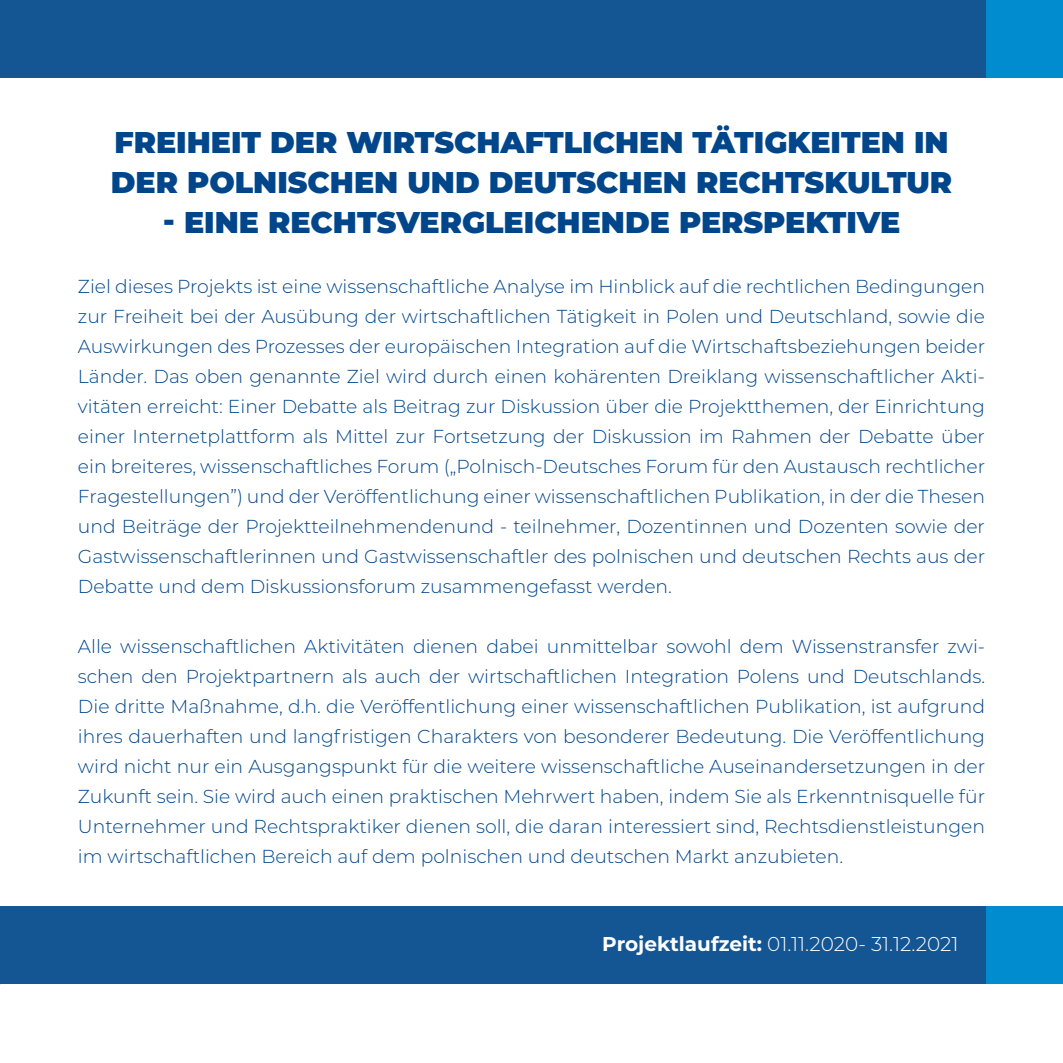
<style>
.page{position:relative;width:1063px;height:1063px;background:#fff}
.page>*{position:absolute;margin:0;border:0;box-sizing:border-box;transform-origin:0 0}
.t1{font:900 30px/40px "Montserrat";color:#01468b}
.t2{font:300 20px "Montserrat";color:#fff}
.t3{font:300 18.75px/30px "Montserrat";color:#01468b;text-align:justify}
.s1{font-weight:700}
</style>
<div class="page">
<div style="left:985px;top:0;width:78px;height:78px;background:#008cce"></div>
<div style="left:0;top:0;width:985px;height:78px;background:#145693"></div>
<div style="left:985px;top:906px;width:78px;height:78px;background:#008cce"></div>
<div style="left:0;top:906px;width:985px;height:78px;background:#145693"></div>
<h1 class="t1" style="left:111px;top:121px;width:843px">FREIHEIT DER WIRTSCHAFTLICHEN TÄTIGKEITEN IN<br>DER POLNISCHEN UND DEUTSCHEN RECHTSKULTUR</h1>
<h1 class="t1" style="left:163px;top:200px;width:739px">- EINE RECHTSVERGLEICHENDE PERSPEKTIVE</h1>
<p class="t3" style="left:78px;top:271px;width:909px">Ziel dieses Projekts ist eine wissenschaftliche Analyse im Hinblick auf die rechtlichen Bedingungen zur Freiheit bei der Ausübung der wirtschaftlichen Tätigkeit in Polen und Deutschland, sowie die Auswirkungen des Prozesses der europäischen Integration auf die Wirtschaftsbeziehungen beider Länder. Das oben genannte Ziel wird durch einen kohärenten Dreiklang wissenschaftlicher Akti&shy;vitäten erreicht: Einer Debatte als Beitrag zur Diskussion über die Projektthemen, der Einrichtung einer Internetplattform als Mittel zur Fortsetzung der Diskussion im Rahmen der Debatte über ein breiteres, wissenschaftliches Forum („Polnisch-Deutsches Forum für den Austausch rechtlicher Fragestellungen”) und der Veröffentlichung einer wissenschaftlichen Publikation, in der die Thesen und Beiträge der Projektteilnehmendenund - teilnehmer, Dozentinnen und Dozenten sowie der Gastwissenschaftlerinnen und Gastwissenschaftler des polnischen und deutschen Rechts aus der Debatte und dem Diskussionsforum zusammengefasst werden.</p>
<p class="t3" style="left:78px;top:631px;width:909px">Alle wissenschaftlichen Aktivitäten dienen dabei unmittelbar sowohl dem Wissenstransfer zwi&shy;schen den Projektpartnern als auch der wirtschaftlichen Integration Polens und Deutschlands.<br>Die dritte Maßnahme, d.h. die Veröffentlichung einer wissenschaftlichen Publikation, ist aufgrund ihres dauerhaften und langfristigen Charakters von besonderer Bedeutung. Die Veröffentlichung wird nicht nur ein Ausgangspunkt für die weitere wissenschaftliche Auseinandersetzungen in der Zukunft sein. Sie wird auch einen praktischen Mehrwert haben, indem Sie als Erkenntnisquelle für Unternehmer und Rechtspraktiker dienen soll, die daran interessiert sind, Rechtsdienstleistungen im wirtschaftlichen Bereich auf dem polnischen und deutschen Markt anzubieten.</p>
<p class="t2" style="left:602px;top:930px;width:358px"><span class="s1">Projektlaufzeit:</span> 01.11.2020- 31.12.2021</p>
</div>
